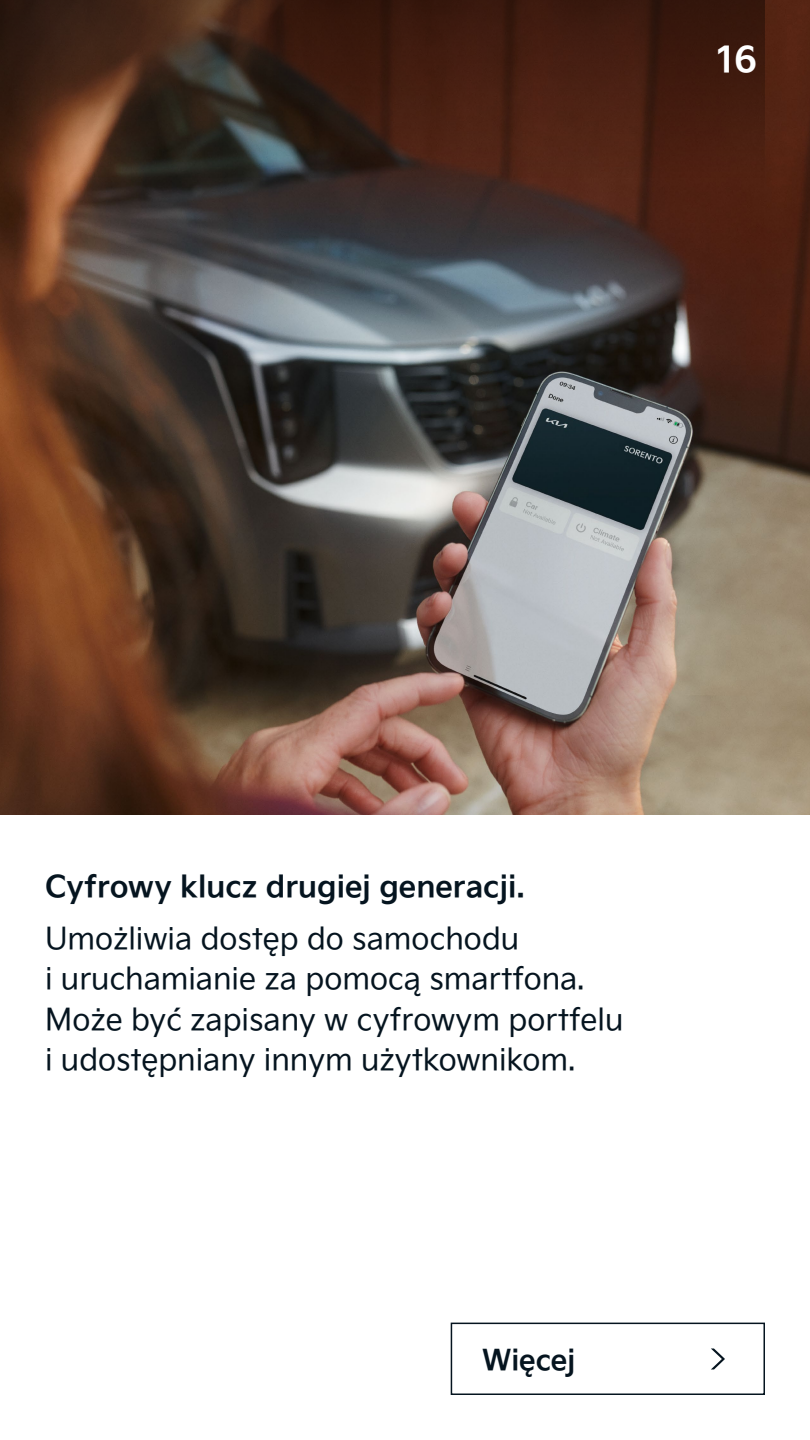
<style>
.page{position:relative;width:810px;height:1440px;background:#fff}
.page>*{position:absolute;margin:0;border:0;box-sizing:border-box;transform-origin:0 0}
.t1{font:36px "Kia Signature OTF Bold";color:#fff}
.t2{font:30px/40.5px "Kia Signature OTF Regular";color:#05141f}
.t3{font:30px "Kia Signature OTF Bold";color:#05141f}
.t4{font:28.5px "Kia Signature OTF Bold";letter-spacing:-.005em;color:#05141f}
</style>
<div class="page">
<img style="left:0;top:0;width:810px;height:814px">
<svg style="left:0;top:0;width:765px;height:178px;background:#412317"></svg>
<svg style="left:711px;top:1348px;width:14px;height:22px"></svg>
<div style="left:451px;top:1323px;width:314px;height:72px;border:2px solid #05141f"></div>
<p class="t1" style="left:717px;top:32px;width:42px">16</p>
<p class="t3" style="left:45px;top:864px;width:481px">Cyfrowy klucz drugiej generacji.</p>
<p class="t2" style="left:45px;top:916px;width:580px">Umożliwia dostęp do samochodu<br>i uruchamianie za pomocą smartfona.<br>Może być zapisany w cyfrowym portfelu i udostępniany innym użytkownikom.</p>
<p class="t4" style="left:482px;top:1338px;width:95px">Więcej</p>
</div>
